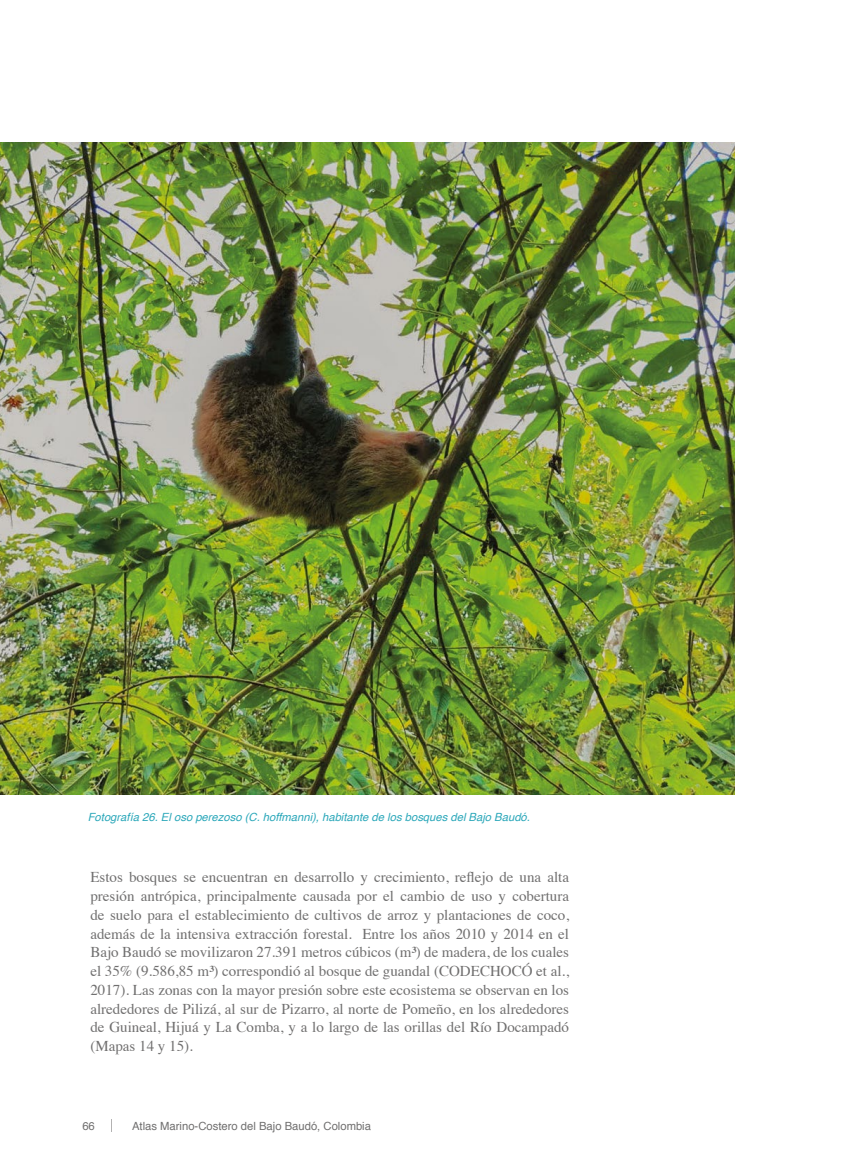
<style>
.page{position:relative;width:851px;height:1170px;background:#fff}
.page>*{position:absolute;margin:0;border:0;box-sizing:border-box;transform-origin:0 0}
.t1{font:15px/18.8px "Times";color:#706f6f;text-align:justify}
.t2{font:italic 11.25px "Helvetica";color:#2ca8ba}
.t3{font:11.25px "Helvetica";color:#706f6f}
.s1{font-weight:700}
</style>
<div class="page">
<svg style="left:111px;top:1119px;width:1px;height:12px"></svg>
<img style="left:0;top:143px;width:734px;height:651px">
<p class="t2" style="left:88px;top:808px;width:443px">Fotografía 26. El oso perezoso (C. hoffmanni), habitante de los bosques del Bajo Baudó.</p>
<p class="t1" style="left:90px;top:866px;width:480px">Estos bosques se encuentran en desarrollo y crecimiento, reflejo de una alta presión antrópica, principalmente causada por el cambio de uso y cobertura de suelo para el establecimiento de cultivos de arroz y plantaciones de coco, además de la intensiva extracción forestal. Entre los años 2010 y 2014 en el Bajo Baudó se movilizaron 27.391 metros cúbicos (m<span class="s1">³</span>) de madera, de los cuales el 35% (9.586,85 m<span class="s1">³</span>) correspondió al bosque de guandal (CODECHOCÓ et al., 2017). Las zonas con la mayor presión sobre este ecosistema se observan en los alrededores de Pilizá, al sur de Pizarro, al norte de Pomeño, en los alrededores de Guineal, Hijuá y La Comba, y a lo largo de las orillas del Río Docampadó (Mapas 14 y 15).</p>
<p class="t3" style="left:82px;top:1117px;width:14px">66</p>
<p class="t3" style="left:132px;top:1117px;width:240px">Atlas Marino-Costero del Bajo Baudó, Colombia</p>
</div>
